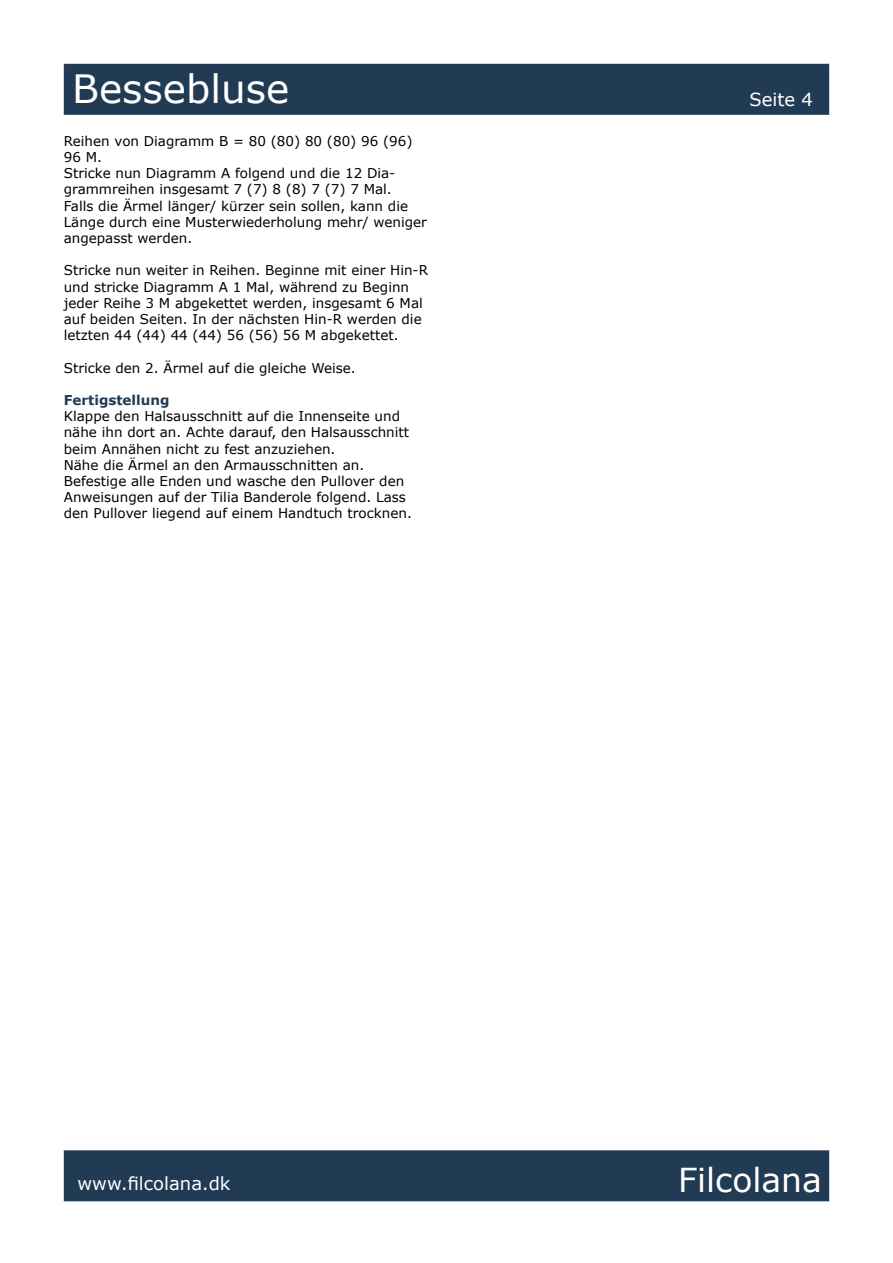
<style>
.page{position:relative;width:893px;height:1263px;background:#fff}
.page>*{position:absolute;margin:0;border:0;box-sizing:border-box;transform-origin:0 0}
.t1{font:39px "Verdana";color:#fff}
.t2{font:33px "Verdana";color:#fff}
.t3{font:18px "Verdana";color:#fff}
.t4{font:13.5px/16.2px "Verdana";color:#000}
.t5{font:700 13.5px "Verdana";color:#223b54}
</style>
<div class="page">
<div style="left:64px;top:64px;width:765px;height:51px;background:#223b54;border:2px solid #243c54"></div>
<div style="left:64px;top:1150px;width:765px;height:51px;background:#223b54;border:2px solid #243c54"></div>
<h1 class="t1" style="left:72px;top:62px;width:219px">Bessebluse</h1>
<p class="t4" style="left:64px;top:133px;width:365px">Reihen von Diagramm B = 80 (80) 80 (80) 96 (96)<br>96 M.<br>Stricke nun Diagramm A folgend und die 12 Dia&shy;grammreihen insgesamt 7 (7) 8 (8) 7 (7) 7 Mal.<br>Falls die Ärmel länger/ kürzer sein sollen, kann die Länge durch eine Musterwiederholung mehr/ weniger angepasst werden.</p>
<p class="t4" style="left:64px;top:262px;width:366px">Stricke nun weiter in Reihen. Beginne mit einer Hin-R und stricke Diagramm A 1 Mal, während zu Beginn jeder Reihe 3 M abgekettet werden, insgesamt 6 Mal auf beiden Seiten. In der nächsten Hin-R werden die letzten 44 (44) 44 (44) 56 (56) 56 M abgekettet.</p>
<p class="t4" style="left:64px;top:359px;width:293px">Stricke den 2. Ärmel auf die gleiche Weise.</p>
<p class="t5" style="left:64px;top:391px;width:107px">Fertigstellung</p>
<p class="t4" style="left:64px;top:408px;width:350px">Klappe den Halsausschnitt auf die Innenseite und nähe ihn dort an. Achte darauf, den Halsausschnitt beim Annähen nicht zu fest anzuziehen.<br>Nähe die Ärmel an den Armausschnitten an.<br>Befestige alle Enden und wasche den Pullover den Anweisungen auf der Tilia Banderole folgend. Lass den Pullover liegend auf einem Handtuch trocknen.</p>
<h3 class="t3" style="left:749px;top:87px;width:65px">Seite 4</h3>
<h3 class="t3" style="left:78px;top:1171px;width:154px">www.filcolana.dk</h3>
<h2 class="t2" style="left:678px;top:1157px;width:145px">Filcolana</h2>
</div>
